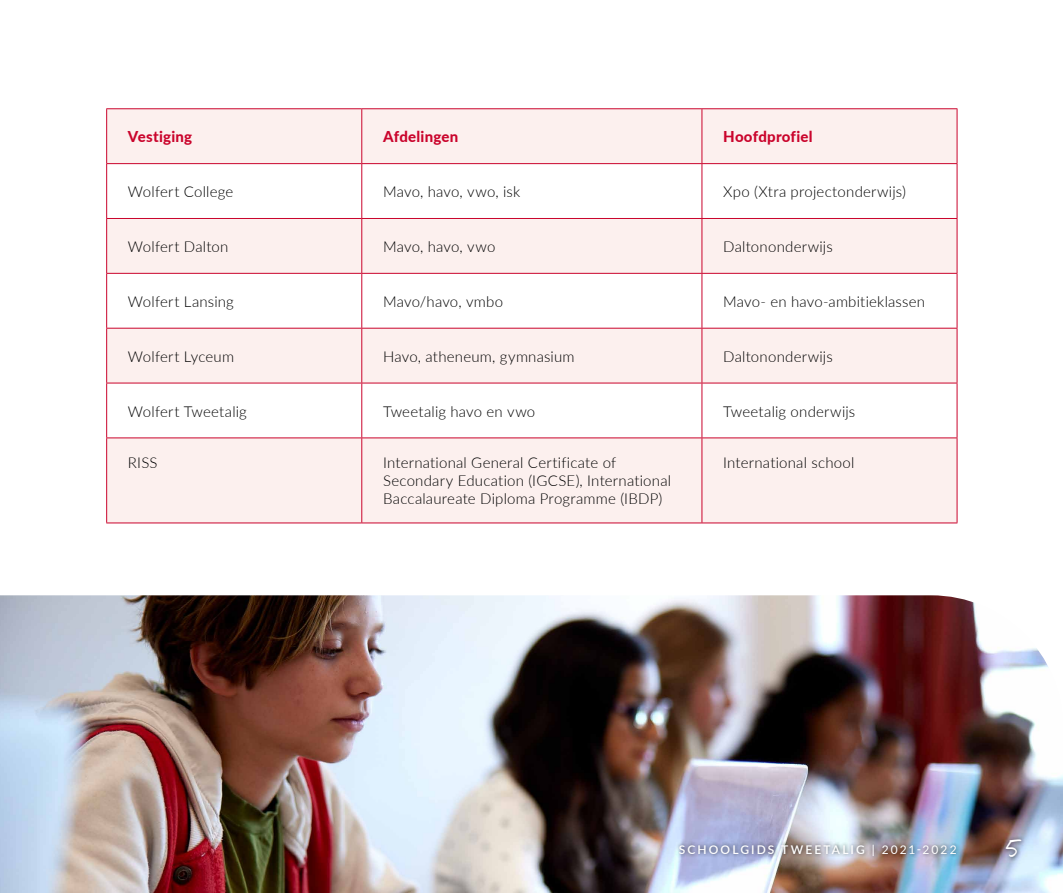
<style>
.page{position:relative;width:1063px;height:893px;background:#fff}
.page>*{position:absolute;margin:0;border:0;box-sizing:border-box;transform-origin:0 0}
.t1{font:36px "Journal";color:#fff}
.t2{font:300 15px/18px "Lato";letter-spacing:.01em;color:#000}
.t3{font:800 15px "Lato";letter-spacing:.015em;color:#ca042c}
.t4{font:600 12px "Lato";letter-spacing:.175em;color:#fff}
.s1{font-weight:500}
.s2{font-weight:400}
</style>
<div class="page">
<img style="left:0;top:595px;width:1063px;height:298px">
<div style="left:1002px;top:835px;width:24px;height:27px;background:#000;opacity:.75"></div>
<div style="left:676px;top:840px;width:285px;height:20px;background:#000;opacity:.75"></div>
<svg style="left:107px;top:109px;width:850px;height:414px;fill:#fcf0ee"></svg>
<hr style="left:106px;top:108px;width:256px;height:1px;background:#ca042c">
<hr style="left:106px;top:109px;width:1px;height:54px;background:#ca042c">
<hr style="left:362px;top:108px;width:340px;height:1px;background:#ca042c">
<hr style="left:361px;top:109px;width:1px;height:54px;background:#ca042c">
<hr style="left:702px;top:108px;width:255px;height:1px;background:#ca042c">
<hr style="left:702px;top:109px;width:1px;height:54px;background:#ca042c">
<hr style="left:957px;top:109px;width:1px;height:54px;background:#ca042c">
<hr style="left:106px;top:163px;width:256px;height:1px;background:#ca042c">
<hr style="left:106px;top:164px;width:1px;height:54px;background:#ca042c">
<hr style="left:362px;top:163px;width:340px;height:1px;background:#ca042c">
<hr style="left:361px;top:164px;width:1px;height:54px;background:#ca042c">
<hr style="left:702px;top:163px;width:255px;height:1px;background:#ca042c">
<hr style="left:702px;top:164px;width:1px;height:54px;background:#ca042c">
<hr style="left:957px;top:164px;width:1px;height:54px;background:#ca042c">
<hr style="left:106px;top:218px;width:256px;height:1px;background:#ca042c">
<hr style="left:106px;top:219px;width:1px;height:54px;background:#ca042c">
<hr style="left:362px;top:218px;width:340px;height:1px;background:#ca042c">
<hr style="left:361px;top:219px;width:1px;height:54px;background:#ca042c">
<hr style="left:702px;top:218px;width:255px;height:1px;background:#ca042c">
<hr style="left:702px;top:219px;width:1px;height:54px;background:#ca042c">
<hr style="left:957px;top:219px;width:1px;height:54px;background:#ca042c">
<hr style="left:106px;top:273px;width:256px;height:1px;background:#ca042c">
<hr style="left:106px;top:274px;width:1px;height:54px;background:#ca042c">
<hr style="left:362px;top:273px;width:340px;height:1px;background:#ca042c">
<hr style="left:361px;top:274px;width:1px;height:54px;background:#ca042c">
<hr style="left:702px;top:273px;width:255px;height:1px;background:#ca042c">
<hr style="left:702px;top:274px;width:1px;height:54px;background:#ca042c">
<hr style="left:957px;top:274px;width:1px;height:54px;background:#ca042c">
<hr style="left:106px;top:328px;width:256px;height:1px;background:#ca042c">
<hr style="left:106px;top:329px;width:1px;height:54px;background:#ca042c">
<hr style="left:362px;top:328px;width:340px;height:1px;background:#ca042c">
<hr style="left:361px;top:329px;width:1px;height:54px;background:#ca042c">
<hr style="left:702px;top:328px;width:255px;height:1px;background:#ca042c">
<hr style="left:702px;top:329px;width:1px;height:54px;background:#ca042c">
<hr style="left:957px;top:329px;width:1px;height:54px;background:#ca042c">
<hr style="left:106px;top:383px;width:256px;height:1px;background:#ca042c">
<hr style="left:106px;top:383px;width:1px;height:54px;background:#ca042c">
<hr style="left:362px;top:383px;width:340px;height:1px;background:#ca042c">
<hr style="left:361px;top:383px;width:1px;height:54px;background:#ca042c">
<hr style="left:702px;top:383px;width:255px;height:1px;background:#ca042c">
<hr style="left:702px;top:383px;width:1px;height:54px;background:#ca042c">
<hr style="left:957px;top:383px;width:1px;height:54px;background:#ca042c">
<hr style="left:106px;top:437px;width:256px;height:1px;background:#ca042c">
<hr style="left:106px;top:438px;width:1px;height:85px;background:#ca042c">
<hr style="left:362px;top:437px;width:340px;height:1px;background:#ca042c">
<hr style="left:361px;top:438px;width:1px;height:85px;background:#ca042c">
<hr style="left:702px;top:437px;width:255px;height:1px;background:#ca042c">
<hr style="left:702px;top:438px;width:1px;height:85px;background:#ca042c">
<hr style="left:957px;top:438px;width:1px;height:85px;background:#ca042c">
<hr style="left:106px;top:523px;width:256px;height:1px;background:#ca042c">
<hr style="left:362px;top:523px;width:340px;height:1px;background:#ca042c">
<hr style="left:702px;top:523px;width:255px;height:1px;background:#ca042c">
<p class="t3" style="left:128px;top:126px;width:66px">Vestiging</p>
<p class="t3" style="left:383px;top:126px;width:77px">Afdelingen</p>
<p class="t3" style="left:723px;top:126px;width:91px">Hoofdprofiel</p>
<p class="t2" style="left:128px;top:182px;width:107px">Wolfert College</p>
<p class="t2" style="left:383px;top:182px;width:139px">Mavo, havo, vwo, isk</p>
<p class="t2" style="left:723px;top:182px;width:184px">Xpo (Xtra projectonderwijs)</p>
<p class="t2" style="left:128px;top:237px;width:102px">Wolfert Dalton</p>
<p class="t2" style="left:383px;top:237px;width:114px">Mavo, havo, vwo</p>
<p class="t2" style="left:723px;top:237px;width:111px">Daltononderwijs</p>
<p class="t2" style="left:128px;top:292px;width:108px">Wolfert Lansing</p>
<p class="t2" style="left:383px;top:292px;width:122px">Mavo/havo, vmbo</p>
<p class="t2" style="left:723px;top:292px;width:203px">Mavo- en havo-ambitieklassen</p>
<p class="t2" style="left:128px;top:347px;width:108px">Wolfert Lyceum</p>
<p class="t2" style="left:383px;top:347px;width:193px">Havo, atheneum, gymnasium</p>
<p class="t2" style="left:723px;top:347px;width:111px">Daltononderwijs</p>
<p class="t2" style="left:128px;top:402px;width:120px">Wolfert Tweetalig</p>
<p class="t2" style="left:383px;top:402px;width:154px">Tweetalig havo en vwo</p>
<p class="t2" style="left:723px;top:402px;width:134px">Tweetalig onderwijs</p>
<p class="t2" style="left:128px;top:454px;width:31px">RISS</p>
<p class="t2" style="left:383px;top:454px;width:290px">International General Certificate of<br>Secondary Education (IGCSE), International<br>Baccalaureate Diploma Programme (IBDP)</p>
<p class="t2" style="left:723px;top:454px;width:133px">International school</p>
<p class="t4" style="left:679px;top:840px;width:279px">SCHOOLGIDS TWEETALIG <span class="s1">|</span> <span class="s2">2021-2022</span></p>
<h1 class="t1" style="left:1007px;top:823px;width:15px">5</h1>
</div>
